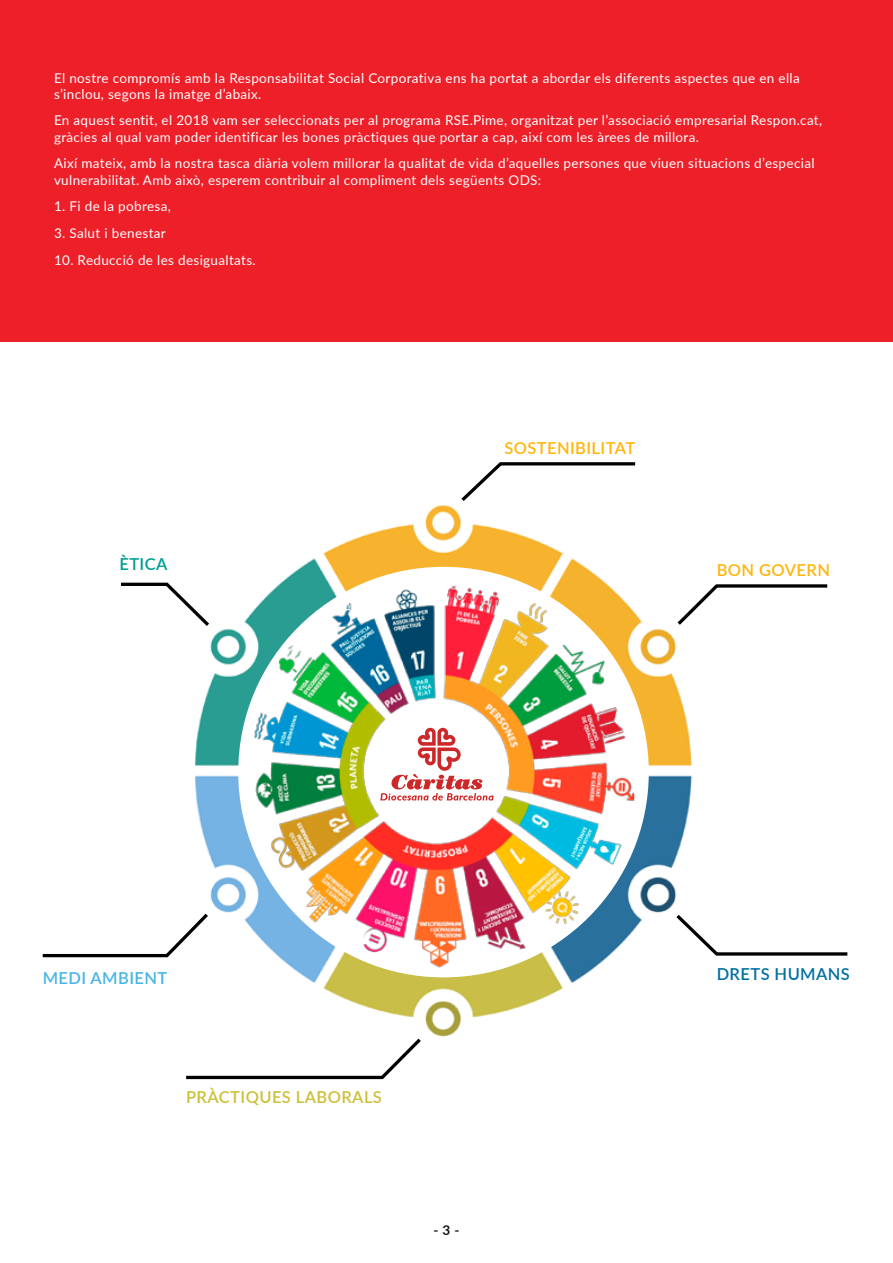
<style>
.page{position:relative;width:893px;height:1263px;background:#fff}
.page>*{position:absolute;margin:0;border:0;box-sizing:border-box;transform-origin:0 0}
.t1{font:600 16.5px "Lato";letter-spacing:.025em;color:#ffb50b}
.t2{font:600 16.5px "Lato";letter-spacing:.025em;color:#cdc03a}
.t3{font:600 16.5px "Lato";letter-spacing:.025em;color:#0070a0}
.t4{font:600 16.5px "Lato";letter-spacing:.025em;color:#48b5e6}
.t5{font:600 16.5px "Lato";letter-spacing:.025em;color:#009e93}
.t6{font:13.5px/16.2px "Lato";letter-spacing:.025em;color:#fff}
.t7{font:700 13.5px "Lato";color:#131313}
</style>
<div class="page">
<div style="left:1px;top:0;width:892px;height:341px;background:#ed1f29"></div>
<img style="left:195px;top:505px;width:497px;height:532px">
<img style="left:235px;top:567px;width:424px;height:419px">
<svg style="left:674px;top:583px;width:154px;height:45px"></svg>
<svg style="left:673px;top:911px;width:175px;height:46px"></svg>
<svg style="left:186px;top:1035px;width:238px;height:45px"></svg>
<svg style="left:42px;top:910px;width:169px;height:49px"></svg>
<svg style="left:121px;top:581px;width:92px;height:48px"></svg>
<svg style="left:461px;top:462px;width:175px;height:39px"></svg>
<svg style="left:380px;top:728px;width:114px;height:72px"></svg>
<p class="t6" style="left:54px;top:69px;width:747px">El nostre compromís amb la Responsabilitat Social Corporativa ens ha portat a abordar els diferents aspectes que en ella s’inclou, segons la imatge d’abaix.</p>
<p class="t6" style="left:54px;top:112px;width:770px">En aquest sentit, el 2018 vam ser seleccionats per al programa RSE.Pime, organitzat per l’associació empresarial Respon.cat, gràcies al qual vam poder identificar les bones pràctiques que portar a cap, així com les àrees de millora.</p>
<p class="t6" style="left:54px;top:155px;width:762px">Així mateix, amb la nostra tasca diària volem millorar la qualitat de vida d’aquelles persones que viuen situacions d’especial vulnerabilitat. Amb això, esperem contribuir al compliment dels següents ODS:</p>
<p class="t6" style="left:54px;top:198px;width:118px">1. Fi de la pobresa,</p>
<p class="t6" style="left:54px;top:224px;width:113px">3. Salut i benestar</p>
<p class="t6" style="left:54px;top:251px;width:203px">10. Reducció de les desigualtats.</p>
<p class="t5" style="left:119px;top:552px;width:49px">ÈTICA</p>
<p class="t1" style="left:504px;top:436px;width:132px">SOSTENIBILITAT</p>
<p class="t1" style="left:717px;top:558px;width:115px">BON GOVERN</p>
<p class="t4" style="left:43px;top:966px;width:126px">MEDI AMBIENT</p>
<p class="t2" style="left:186px;top:1085px;width:197px">PRÀCTIQUES LABORALS</p>
<p class="t7" style="left:434px;top:1220px;width:27px">- 3 -</p>
<p class="t3" style="left:717px;top:962px;width:135px">DRETS HUMANS</p>
</div>
